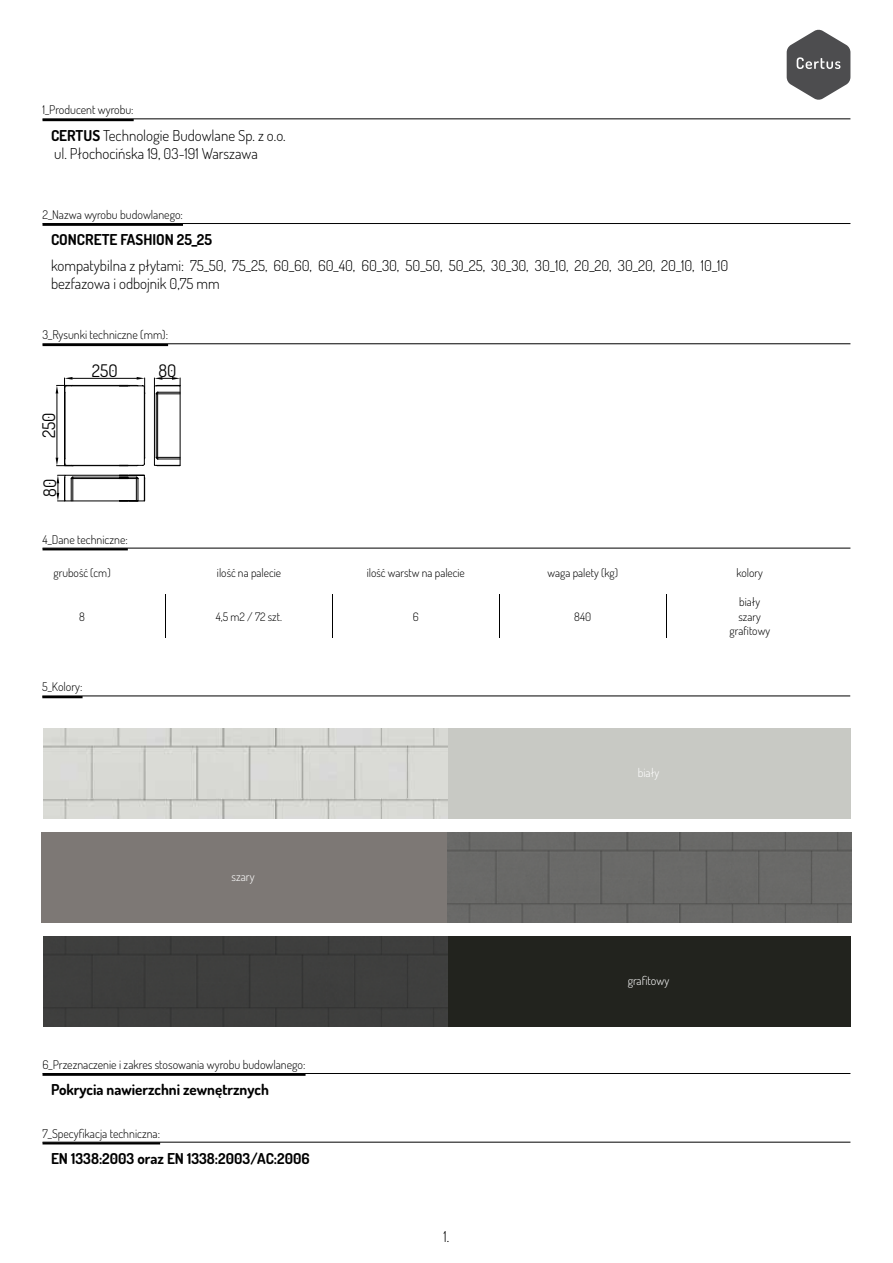
<style>
.page{position:relative;width:893px;height:1263px;background:#fff}
.page>*{position:absolute;margin:0;border:0;box-sizing:border-box;transform-origin:0 0}
.t1{font:17.4px "Dosis";color:#000}
.t2{font:300 15px/18px "Dosis";color:#000}
.t3{font:700 15px "Dosis";color:#000}
.t4{font:300 12px "Dosis";color:#000}
.t5{font:300 12px "Dosis";color:#fff}
.t6{font:300 11.7px/14.5px "Dosis";color:#000;text-align:center}
.s1{font-weight:700}
</style>
<div class="page">
<svg style="left:787px;top:30px;width:63px;height:70px"></svg>
<hr style="left:43px;top:119px;width:807px;height:1px;background:#000">
<hr style="left:43px;top:119px;width:91px;height:2px;background:#000">
<hr style="left:42px;top:696px;width:808px;height:1px;background:#000">
<hr style="left:42px;top:696px;width:41px;height:2px;background:#000">
<div style="left:445px;top:728px;width:405px;height:90px;background:#c8c9c4"></div>
<div style="left:41px;top:832px;width:409px;height:90px;background:#7d7875"></div>
<div style="left:445px;top:936px;width:405px;height:90px;background:#22231e"></div>
<img style="left:43px;top:728px;width:404px;height:90px">
<div style="left:447px;top:832px;width:404px;height:90px;background:#696967"></div>
<div style="left:43px;top:936px;width:404px;height:90px;background:#3e3f3e"></div>
<hr style="left:43px;top:343px;width:807px;height:1px;background:#000">
<hr style="left:43px;top:344px;width:125px;height:2px;background:#000">
<svg style="left:56px;top:377px;width:125px;height:125px"></svg>
<hr style="left:43px;top:223px;width:807px;height:1px;background:#000">
<hr style="left:43px;top:224px;width:140px;height:2px;background:#000">
<hr style="left:43px;top:1073px;width:807px;height:1px;background:#000">
<hr style="left:43px;top:1073px;width:263px;height:3px;background:#000">
<hr style="left:43px;top:1142px;width:807px;height:1px;background:#000">
<hr style="left:43px;top:1142px;width:117px;height:2px;background:#000">
<hr style="left:43px;top:548px;width:807px;height:1px;background:#000">
<hr style="left:43px;top:548px;width:85px;height:2px;background:#000">
<hr style="left:165px;top:594px;width:1px;height:44px;background:#000">
<hr style="left:332px;top:594px;width:1px;height:44px;background:#000">
<hr style="left:499px;top:594px;width:1px;height:44px;background:#000">
<hr style="left:666px;top:594px;width:1px;height:44px;background:#000">
<p class="t4" style="left:43px;top:102px;width:93px">1_Producent wyrobu:</p>
<p class="t2" style="left:51px;top:125px;width:236px"><span class="s1">CERTUS</span> Technologie Budowlane Sp. z o.o. ul. Płochocińska 19, 03-191 Warszawa</p>
<p class="t4" style="left:43px;top:206px;width:142px">2_Nazwa wyrobu budowlanego:</p>
<p class="t3" style="left:51px;top:229px;width:163px">CONCRETE FASHION 25_25</p>
<p class="t2" style="left:51px;top:256px;width:679px">kompatybilna z płytami: 75_50, 75_25, 60_60, 60_40, 60_30, 50_50, 50_25, 30_30, 30_10, 20_20, 30_20, 20_10, 10_10 bezfazowa i odbojnik 0,75 mm</p>
<p class="t4" style="left:43px;top:326px;width:127px">3_Rysunki techniczne (mm):</p>
<p class="t1" style="left:92px;top:359px;width:27px">250</p>
<p class="t1" style="left:158px;top:359px;width:19px">80</p>
<p class="t1" style="left:37px;top:438px;width:27px;rotate:-90deg">250</p>
<p class="t1" style="left:38px;top:497px;width:19px;rotate:-90deg">80</p>
<p class="t4" style="left:43px;top:531px;width:87px">4_Dane techniczne:</p>
<p class="t6" style="left:53px;top:564px;width:59px">grubość (cm)</p>
<p class="t6" style="left:217px;top:564px;width:66px">ilość na palecie</p>
<p class="t6" style="left:367px;top:564px;width:100px">ilość warstw na palecie</p>
<p class="t6" style="left:547px;top:564px;width:72px">waga palety (kg)</p>
<p class="t6" style="left:736px;top:564px;width:28px">kolory</p>
<p class="t6" style="left:79px;top:608px;width:7px">8</p>
<p class="t6" style="left:216px;top:608px;width:68px">4,5 m2 / 72 szt.</p>
<p class="t6" style="left:413px;top:608px;width:7px">6</p>
<p class="t6" style="left:574px;top:608px;width:18px">840</p>
<p class="t6" style="left:729px;top:594px;width:42px">biały szary grafitowy</p>
<p class="t4" style="left:42px;top:679px;width:42px">5_Kolory:</p>
<p class="t5" style="left:231px;top:869px;width:25px">szary</p>
<p class="t4" style="left:43px;top:1056px;width:265px">6_Przeznaczenie i zakres stosowania wyrobu budowlanego:</p>
<p class="t3" style="left:51px;top:1079px;width:219px">Pokrycia nawierzchni zewnętrznych</p>
<p class="t4" style="left:43px;top:1125px;width:119px">7_Specyfikacja techniczna:</p>
<p class="t3" style="left:51px;top:1148px;width:260px">EN 1338:2003 oraz EN 1338:2003/AC:2006</p>
<p class="t2" style="left:444px;top:1226px;width:7px">1.</p>
<p class="t5" style="left:638px;top:764px;width:23px">biały</p>
<p class="t5" style="left:628px;top:973px;width:43px">grafitowy</p>
</div>
